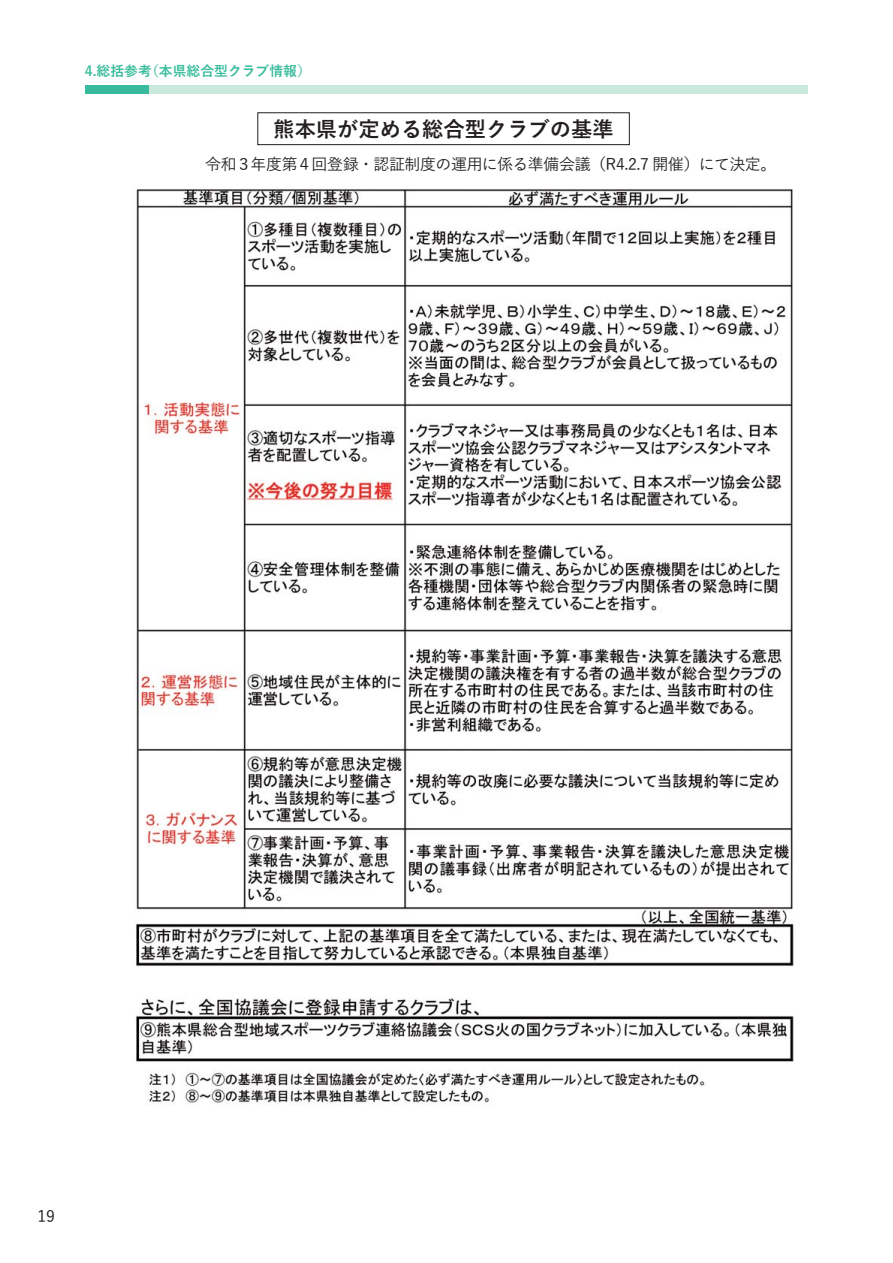
<style>
.page{position:relative;width:893px;height:1263px;background:#fff}
.page>*{position:absolute;margin:0;border:0;box-sizing:border-box;transform-origin:0 0}
.t1{font:21.3px "Yu Go Pr 6 N Bold 90 pv RKSJ H";color:#231f20}
.t2{font:15.9px "Yu Go Pr 6 N Medium 90 pv RKSJ H";letter-spacing:-.025em;color:#231f20}
.t3{font:13.8px "Yu Go Pr 6 N Bold 90 pv RKSJ H";color:#38bb9c}
</style>
<div class="page">
<img style="left:133px;top:189px;width:661px;height:915px">
<div style="left:257px;top:113px;width:372px;height:32px;border:1px solid #231f20"></div>
<div style="left:148px;top:85px;width:660px;height:9px;background:#cbe8dd"></div>
<div style="left:85px;top:85px;width:64px;height:9px;background:#38bb9c"></div>
<p class="t3" style="left:85px;top:66px;width:227px">4.総括参考（本県総合型クラブ情報）</p>
<h1 class="t1" style="left:273px;top:121px;width:342px">熊本県が定める総合型クラブの基準</h1>
<p class="t2" style="left:205px;top:158px;width:572px">令和３年度第４回登録・認証制度の運用に係る準備会議（R4.2.7 開催）にて決定。</p>
<p class="t2" style="left:37px;top:1210px;width:19px">19</p>
</div>
